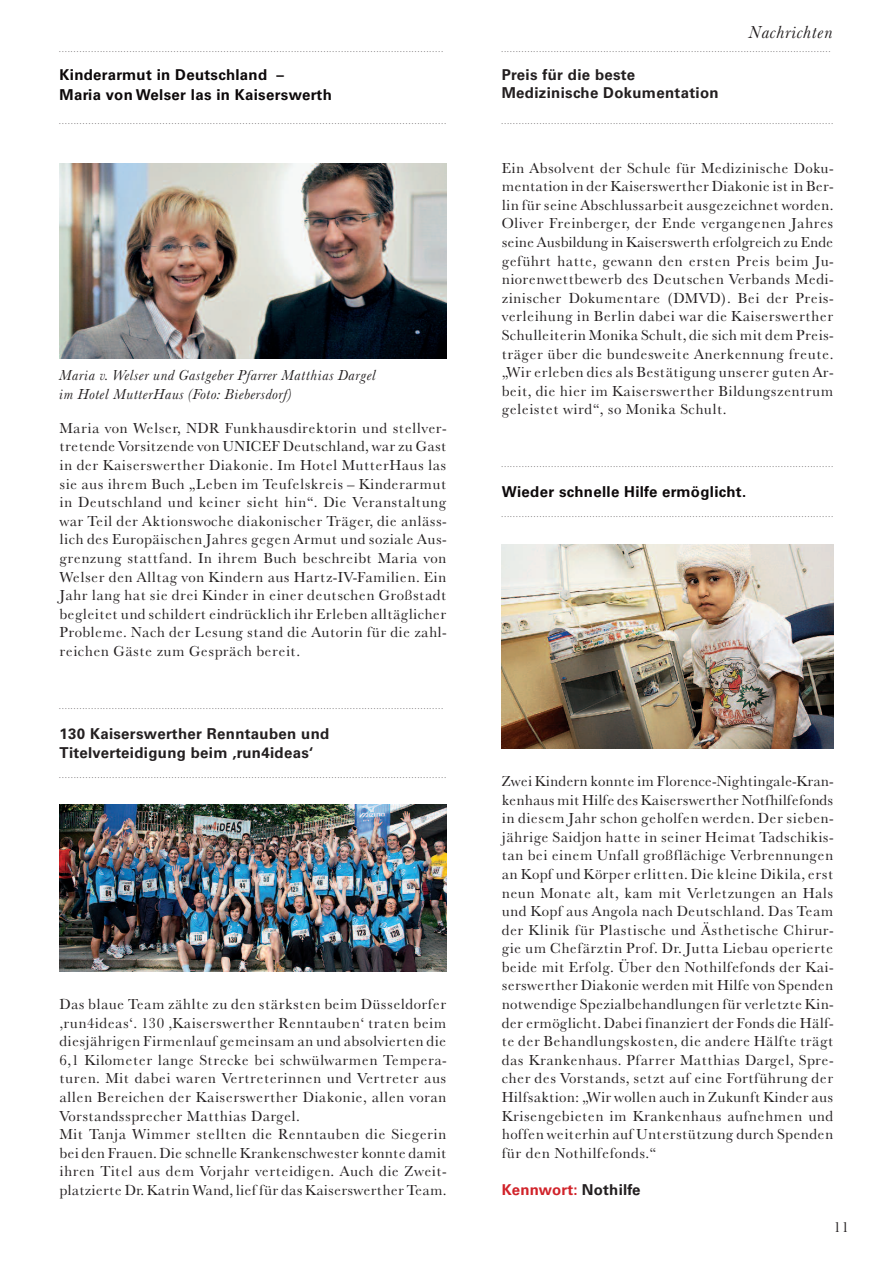
<style>
.page{position:relative;width:893px;height:1263px;background:#fff}
.page>*{position:absolute;margin:0;border:0;box-sizing:border-box;transform-origin:0 0}
.t1{font:italic 18px "Baskerville No 2 BT";letter-spacing:.02em;color:#231f20}
.t2{font:15px/18.6px "Baskerville No 2 BT";letter-spacing:.02em;color:#231f20;text-align:justify}
.t3{font:700 15px/19.5px "Univers";letter-spacing:.02em;color:#231f20}
.t4{font:700 15px/20.1px "Univers";letter-spacing:.02em;color:#0d090a}
.t5{font:italic 15px/18.6px "Baskerville No 2 BT";letter-spacing:.02em;color:#231f20}
.t6{font:700 15px "Univers";letter-spacing:.015em;color:#d1232a}
.t7{font:italic 7.5px "Baskerville No 2 BT";color:#231f20}
.s1{color:#231f20}
</style>
<div class="page">
<img style="left:60px;top:164px;width:386px;height:194px">
<img style="left:502px;top:544px;width:331px;height:204px">
<img style="left:60px;top:805px;width:386px;height:167px">
<p class="t7" style="left:60px;top:47px;width:385px">...................................................................................................................................</p>
<p class="t4" style="left:60px;top:66px;width:274px">Kinderarmut in Deutschland –<br>Maria von Welser las in Kaiserswerth</p>
<p class="t7" style="left:60px;top:119px;width:388px">...................................................................................................................................</p>
<p class="t5" style="left:60px;top:368px;width:319px">Maria v. Welser und Gastgeber Pfarrer Matthias Dargel im Hotel MutterHaus (Foto: Biebersdorf)</p>
<p class="t2" style="left:60px;top:420px;width:389px">Maria von Welser, NDR Funkhausdirektorin und stellver&shy;tretende Vorsitzende von UNICEF Deutschland, war zu Gast in der Kaiserswerther Diakonie. Im Hotel MutterHaus las sie aus ihrem Buch „Leben im Teufelskreis – Kinderarmut in Deutschland und keiner sieht hin“. Die Veranstaltung war Teil der Aktionswoche diakonischer Träger, die anläss&shy;lich des Europäischen Jahres gegen Armut und soziale Aus&shy;grenzung stattfand. In ihrem Buch beschreibt Maria von Welser den Alltag von Kindern aus Hartz-IV-Familien. Ein Jahr lang hat sie drei Kinder in einer deutschen Großstadt begleitet und schildert eindrücklich ihr Erleben alltäglicher Probleme. Nach der Lesung stand die Autorin für die zahl&shy;reichen Gäste zum Gespräch bereit.</p>
<p class="t7" style="left:60px;top:704px;width:385px">...................................................................................................................................</p>
<p class="t3" style="left:60px;top:725px;width:271px">130 Kaiserswerther Renntauben und<br>Titelverteidigung beim ‚run4ideas‘</p>
<p class="t7" style="left:60px;top:773px;width:388px">...................................................................................................................................</p>
<p class="t2" style="left:60px;top:996px;width:389px;text-align:left">Das blaue Team zählte zu den stärksten beim Düsseldorfer ‚run4ideas‘. 130 ‚Kaiserswerther Renntauben‘ traten beim diesjährigen Firmenlauf gemeinsam an und absolvierten die 6,1 Kilometer lange Strecke bei schwülwarmen Tempera&shy;turen. Mit dabei waren Vertreterinnen und Vertreter aus allen Bereichen der Kaiserswerther Diakonie, allen voran Vorstandssprecher Matthias Dargel.<br>Mit Tanja Wimmer stellten die Renntauben die Siegerin bei den Frauen. Die schnelle Krankenschwester konnte damit ihren Titel aus dem Vorjahr verteidigen. Auch die Zweit&shy;platzierte Dr. Katrin Wand, lief für das Kaiserswerther Team.</p>
<p class="t1" style="left:749px;top:26px;width:86px">Nachrichten</p>
<p class="t7" style="left:502px;top:47px;width:331px">.................................................................................................................</p>
<p class="t3" style="left:502px;top:66px;width:218px;line-height:18.6px">Preis für die beste<br>Medizinische Dokumentation</p>
<p class="t7" style="left:502px;top:119px;width:333px">.................................................................................................................</p>
<p class="t2" style="left:502px;top:160px;width:333px">Ein Absolvent der Schule für Medizinische Doku&shy;mentation in der Kaiserswerther Diakonie ist in Ber&shy;lin für seine Abschlussarbeit ausgezeichnet worden.<br>Oliver Freinberger, der Ende vergangenen Jahres seine Ausbildung in Kaiserswerth erfolgreich zu Ende geführt hatte, gewann den ersten Preis beim Ju&shy;niorenwettbewerb des Deutschen Verbands Medi&shy;zinischer Dokumentare (DMVD). Bei der Preis&shy;verleihung in Berlin dabei war die Kaiserswerther Schulleiterin Monika Schult, die sich mit dem Preis&shy;träger über die bundesweite Anerkennung freute. „Wir erleben dies als Bestätigung unserer guten Ar&shy;beit, die hier im Kaiserswerther Bildungszentrum geleistet wird“, so Monika Schult.</p>
<p class="t7" style="left:502px;top:462px;width:333px">.................................................................................................................</p>
<p class="t4" style="left:502px;top:482px;width:246px">Wieder schnelle Hilfe ermöglicht.</p>
<p class="t7" style="left:502px;top:512px;width:333px">.................................................................................................................</p>
<p class="t2" style="left:502px;top:773px;width:333px">Zwei Kindern konnte im Florence-Nightingale-Kran&shy;kenhaus mit Hilfe des Kaiserswerther Notfhilfefonds in diesem Jahr schon geholfen werden. Der sieben&shy;jährige Saidjon hatte in seiner Heimat Tadschikis&shy;tan bei einem Unfall großflächige Verbrennungen an Kopf und Körper erlitten. Die kleine Dikila, erst neun Monate alt, kam mit Verletzungen an Hals und Kopf aus Angola nach Deutschland. Das Team der Klinik für Plastische und Ästhetische Chirur&shy;gie um Chefärztin Prof. Dr. Jutta Liebau operierte beide mit Erfolg. Über den Nothilfefonds der Kai&shy;serswerther Diakonie werden mit Hilfe von Spenden notwendige Spezialbehandlungen für verletzte Kin&shy;der ermöglicht. Dabei finanziert der Fonds die Hälf&shy;te der Behandlungskosten, die andere Hälfte trägt das Krankenhaus. Pfarrer Matthias Dargel, Spre&shy;cher des Vorstands, setzt auf eine Fortführung der Hilfsaktion: „Wir wollen auch in Zukunft Kinder aus Krisengebieten im Krankenhaus aufnehmen und hoffen weiterhin auf Unterstützung durch Spenden für den Nothilfefonds.“</p>
<p class="t6" style="left:502px;top:1184px;width:140px">Kennwort: <span class="s1">Nothilfe</span></p>
<p class="t2" style="left:833px;top:1219px;width:17px">11</p>
</div>
